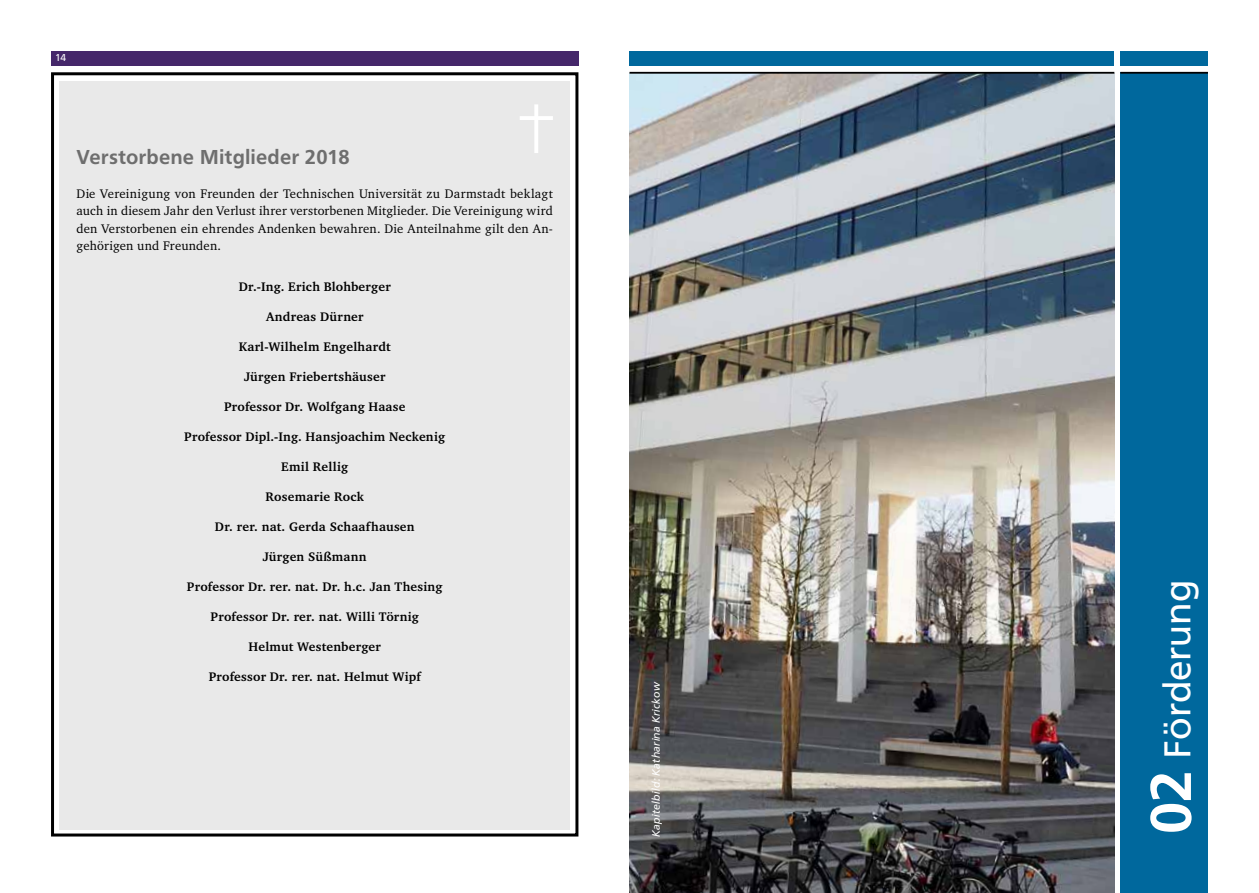
<style>
.page{position:relative;width:1259px;height:893px;background:#fff}
.page>*{position:absolute;margin:0;border:0;box-sizing:border-box;transform-origin:0 0}
.t1{font:500 60px "Front Page";color:#fff}
.t2{font:39px "Front Page";color:#fff}
.t3{font:500 21px "Front Page";letter-spacing:.005em;color:#6e6e6e}
.t4{font:700 12.75px "Charter";letter-spacing:.02em;color:#000}
.t5{font:12.75px/17.2px "Charter";letter-spacing:.015em;color:#000;text-align:justify}
.t6{font:italic 11.25px "Front Page";letter-spacing:.025em;color:#fff}
.t7{font:10.5px "Front Page";color:#fff}
</style>
<div class="page">
<div style="left:51px;top:51px;width:527px;height:14px;background:#45276a"></div>
<img style="left:629px;top:74px;width:485px;height:819px">
<div style="left:1120px;top:72px;width:88px;height:821px;background:#00689d"></div>
<div style="left:1120px;top:51px;width:88px;height:15px;background:#00689d"></div>
<hr style="left:1120px;top:72px;width:88px;height:2px;background:#000">
<div style="left:629px;top:51px;width:485px;height:15px;background:#00689d"></div>
<hr style="left:629px;top:72px;width:485px;height:2px;background:#000">
<div style="left:60px;top:81px;width:510px;height:748px;background:#e9e9e9"></div>
<hr style="left:520px;top:116px;width:33px;height:4px;background:#fff">
<hr style="left:534px;top:104px;width:4px;height:49px;background:#fff">
<div style="left:51px;top:72px;width:527px;height:764px;border:3px solid #000"></div>
<p class="t7" style="left:55px;top:50px;width:12px">14</p>
<h3 class="t3" style="left:77px;top:141px;width:275px">Verstorbene Mitglieder 2018</h3>
<p class="t5" style="left:77px;top:185px;width:478px">Die Vereinigung von Freunden der Technischen Universität zu Darmstadt beklagt auch in diesem Jahr den Verlust ihrer verstorbenen Mitglieder. Die Vereinigung wird den Verstorbenen ein ehrendes Andenken bewahren. Die Anteilnahme gilt den An&shy;gehörigen und Freunden.</p>
<p class="t4" style="left:239px;top:279px;width:153px">Dr.-Ing. Erich Blohberger</p>
<p class="t4" style="left:266px;top:309px;width:99px">Andreas Dürner</p>
<p class="t4" style="left:239px;top:339px;width:153px">Karl-Wilhelm Engelhardt</p>
<p class="t4" style="left:244px;top:369px;width:143px">Jürgen Friebertshäuser</p>
<p class="t4" style="left:224px;top:399px;width:183px">Professor Dr. Wolfgang Haase</p>
<p class="t4" style="left:184px;top:429px;width:262px">Professor Dipl.-Ing. Hansjoachim Neckenig</p>
<p class="t4" style="left:281px;top:459px;width:69px">Emil Rellig</p>
<p class="t4" style="left:266px;top:489px;width:100px">Rosemarie Rock</p>
<p class="t4" style="left:215px;top:519px;width:201px">Dr. rer. nat. Gerda Schaafhausen</p>
<p class="t4" style="left:263px;top:549px;width:105px">Jürgen Süßmann</p>
<p class="t4" style="left:187px;top:579px;width:257px">Professor Dr. rer. nat. Dr. h.c. Jan Thesing</p>
<p class="t4" style="left:211px;top:609px;width:210px">Professor Dr. rer. nat. Willi Törnig</p>
<p class="t4" style="left:248px;top:639px;width:134px">Helmut Westenberger</p>
<p class="t4" style="left:209px;top:669px;width:213px">Professor Dr. rer. nat. Helmut Wipf</p>
<p class="t6" style="left:648px;top:837px;width:156px;rotate:-90deg">Kapitelbild: Katharina Krickow</p>
<h2 class="t2" style="left:1149px;top:758px;width:180px;rotate:-90deg">Förderung</h2>
<h1 class="t1" style="left:1127px;top:834px;width:65px;rotate:-90deg">02</h1>
</div>
